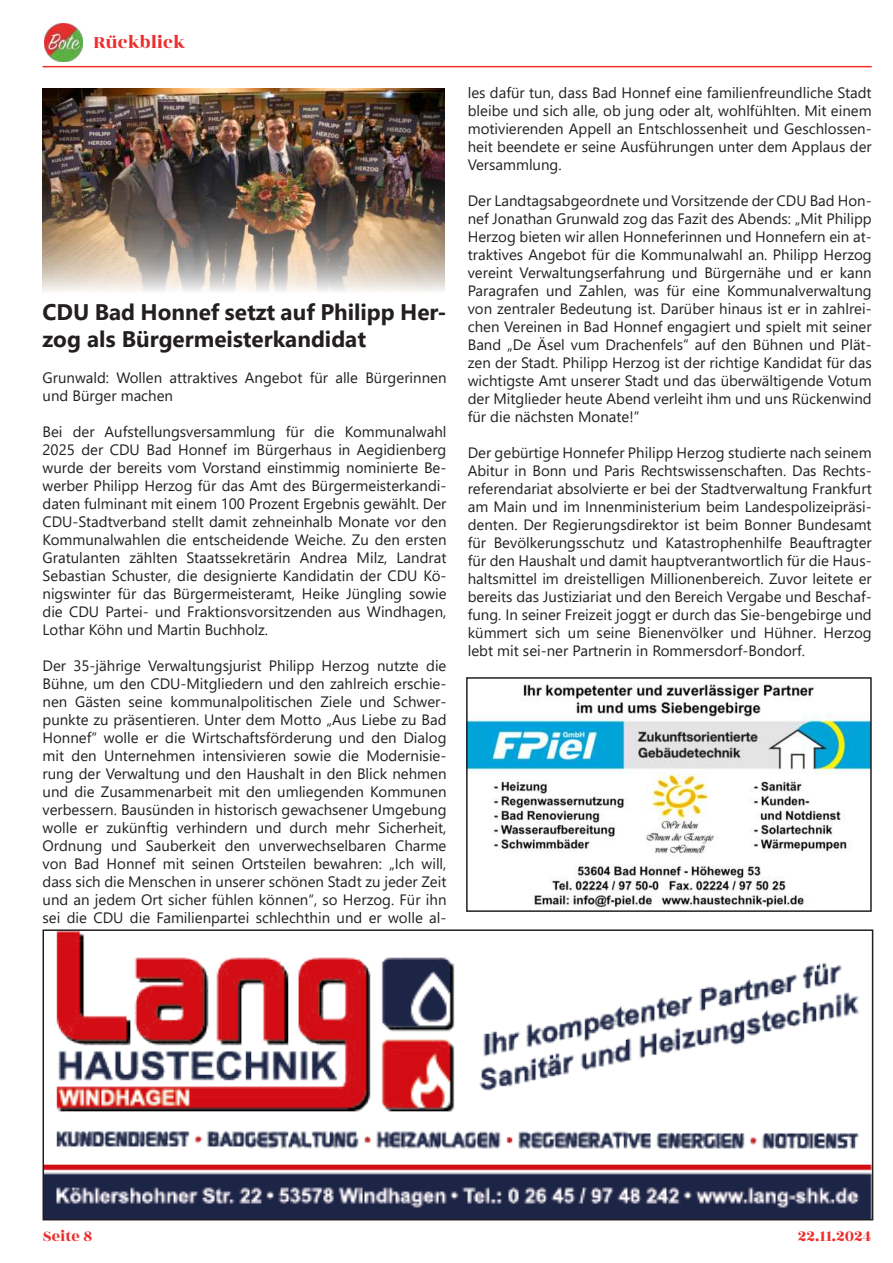
<style>
.page{position:relative;width:893px;height:1263px;background:#fff}
.page>*{position:absolute;margin:0;border:0;box-sizing:border-box;transform-origin:0 0}
.t1{font:700 22.5px/27px "Segoe UI";color:#231f20}
.t2{font:19.5px "Rozha One";color:#ee2d2d}
.t3{font:16.5px "Rozha One";color:#ee2d2d}
.t4{font:15px/18px "Segoe UI";color:#231f20;text-align:justify}
</style>
<div class="page">
<hr style="left:43px;top:66px;width:829px;height:1px;background:#ee2d2d">
<img style="left:45px;top:23px;width:38px;height:39px">
<img style="left:46px;top:932px;width:824px;height:285px">
<div style="left:43px;top:929px;width:830px;height:291px;border:2px solid #231f20"></div>
<img style="left:43px;top:88px;width:402px;height:203px">
<img style="left:469px;top:683px;width:400px;height:224px">
<div style="left:466px;top:677px;width:406px;height:235px;border:2px solid #231f20"></div>
<h2 class="t2" style="left:94px;top:35px;width:93px">Rückblick</h2>
<h1 class="t1" style="left:43px;top:300px;width:405px">CDU Bad Honnef setzt auf Philipp Her&shy;zog als Bürgermeisterkandidat</h1>
<p class="t4" style="left:43px;top:370px;width:405px">Grunwald: Wollen attraktives Angebot für alle Bürgerinnen und Bürger machen</p>
<p class="t4" style="left:43px;top:424px;width:405px">Bei der Aufstellungsversammlung für die Kommunalwahl 2025 der CDU Bad Honnef im Bürgerhaus in Aegidienberg wurde der bereits vom Vorstand einstimmig nominierte Be&shy;werber Philipp Herzog für das Amt des Bürgermeisterkandi&shy;daten fulminant mit einem 100 Prozent Ergebnis gewählt. Der CDU-Stadtverband stellt damit zehneinhalb Monate vor den Kommunalwahlen die entscheidende Weiche. Zu den ersten Gratulanten zählten Staatssekretärin Andrea Milz, Landrat Sebastian Schuster, die designierte Kandidatin der CDU Kö&shy;nigswinter für das Bürgermeisteramt, Heike Jüngling sowie die CDU Partei- und Fraktionsvorsitzenden aus Windhagen, Lothar Köhn und Martin Buchholz.</p>
<p class="t4" style="left:43px;top:658px;width:405px">Der 35-jährige Verwaltungsjurist Philipp Herzog nutzte die Bühne, um den CDU-Mitgliedern und den zahlreich erschie&shy;nen Gästen seine kommunalpolitischen Ziele und Schwer&shy;punkte zu präsentieren. Unter dem Motto „Aus Liebe zu Bad Honnef“ wolle er die Wirtschaftsförderung und den Dialog mit den Unternehmen intensivieren sowie die Modernisie&shy;rung der Verwaltung und den Haushalt in den Blick nehmen und die Zusammenarbeit mit den umliegenden Kommunen verbessern. Bausünden in historisch gewachsener Umgebung wolle er zukünftig verhindern und durch mehr Sicherheit, Ordnung und Sauberkeit den unverwechselbaren Charme von Bad Honnef mit seinen Ortsteilen bewahren: „Ich will, dass sich die Menschen in unserer schönen Stadt zu jeder Zeit und an jedem Ort sicher fühlen können“, so Herzog. Für ihn sei die CDU die Familienpartei schlechthin und er wolle al-</p>
<p class="t4" style="left:468px;top:85px;width:405px">les dafür tun, dass Bad Honnef eine familienfreundliche Stadt bleibe und sich alle, ob jung oder alt, wohlfühlten. Mit einem motivierenden Appell an Entschlossenheit und Geschlossen&shy;heit beendete er seine Ausführungen unter dem Applaus der Versammlung.</p>
<p class="t4" style="left:468px;top:193px;width:405px">Der Landtagsabgeordnete und Vorsitzende der CDU Bad Hon&shy;nef Jonathan Grunwald zog das Fazit des Abends: „Mit Philipp Herzog bieten wir allen Honneferinnen und Honnefern ein at&shy;traktives Angebot für die Kommunalwahl an. Philipp Herzog vereint Verwaltungserfahrung und Bürgernähe und er kann Paragrafen und Zahlen, was für eine Kommunalverwaltung von zentraler Bedeutung ist. Darüber hinaus ist er in zahlrei&shy;chen Vereinen in Bad Honnef engagiert und spielt mit seiner Band „De Äsel vum Drachenfels“ auf den Bühnen und Plät&shy;zen der Stadt. Philipp Herzog ist der richtige Kandidat für das wichtigste Amt unserer Stadt und das überwältigende Votum der Mitglieder heute Abend verleiht ihm und uns Rückenwind für die nächsten Monate!“</p>
<p class="t4" style="left:468px;top:445px;width:405px">Der gebürtige Honnefer Philipp Herzog studierte nach seinem Abitur in Bonn und Paris Rechtswissenschaften. Das Rechts&shy;referendariat absolvierte er bei der Stadtverwaltung Frankfurt am Main und im Innenministerium beim Landespolizeipräsi&shy;denten. Der Regierungsdirektor ist beim Bonner Bundesamt für Bevölkerungsschutz und Katastrophenhilfe Beauftragter für den Haushalt und damit hauptverantwortlich für die Haus&shy;haltsmittel im dreistelligen Millionenbereich. Zuvor leitete er bereits das Justiziariat und den Bereich Vergabe und Beschaf&shy;fung. In seiner Freizeit joggt er durch das Sie-bengebirge und kümmert sich um seine Bienenvölker und Hühner. Herzog lebt mit sei-ner Partnerin in Rommersdorf-Bondorf.</p>
<p class="t3" style="left:43px;top:1230px;width:51px">Seite 8</p>
<p class="t3" style="left:798px;top:1226px;width:75px">22.11.2024</p>
</div>
